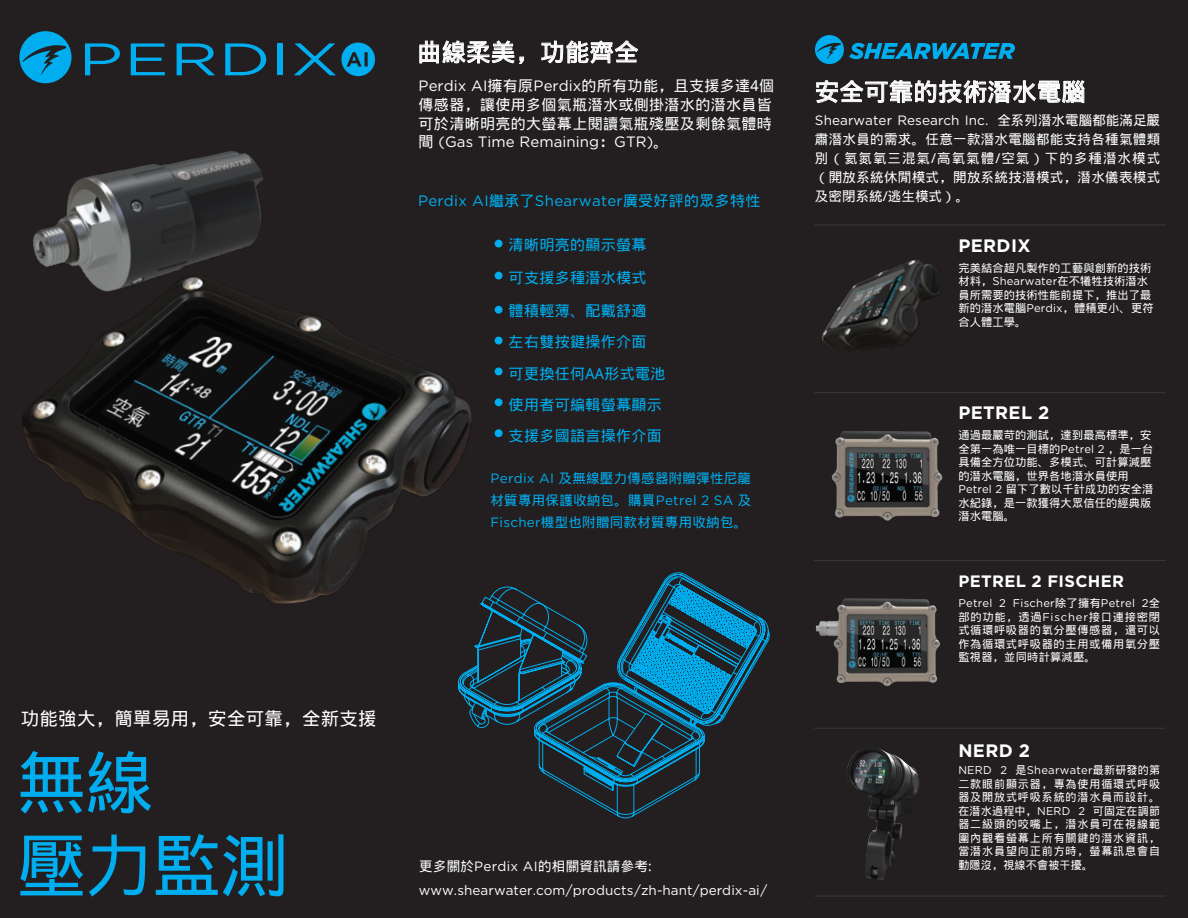
<style>
.page{position:relative;width:1188px;height:918px;background:#231f20}
.page>*{position:absolute;margin:0;border:0;box-sizing:border-box;transform-origin:0 0}
.t1{font:69px/82.9px "Wen Quan Yi Micro Hei";letter-spacing:-.02em;color:#00aeef}
.t2{font:24.15px "Wen Quan Yi Micro Hei";letter-spacing:.02em;color:#fff}
.t3{font:18.45px "Wen Quan Yi Micro Hei";letter-spacing:.02em;color:#fff}
.t4{font:700 18px "Gotham HTF";letter-spacing:.02em;color:#fff}
.t5{font:700 16.5px "Gotham HTF";letter-spacing:.02em;color:#fff}
.t6{font:15px/18.9px "Wen Quan Yi Micro Hei";letter-spacing:.025em;color:#fff}
.t7{font:15px/31.2px "Wen Quan Yi Micro Hei";letter-spacing:.02em;color:#00aeef}
.t8{font:15px "Gotham HTF";letter-spacing:.02em;color:#00aeef}
.t9{font:15px "Gotham HTF";letter-spacing:.005em;color:#fff}
.t10{font:13.5px/18.9px "Wen Quan Yi Micro Hei";letter-spacing:.025em;color:#fff;text-align:justify}
.t11{font:13.5px "Gotham HTF";letter-spacing:.005em;color:#fff}
.t12{font:13.5px/21.9px "Wen Quan Yi Micro Hei";letter-spacing:.02em;color:#00aeef;text-align:justify}
.t13{font:11.25px/13.5px "Wen Quan Yi Micro Hei";letter-spacing:.01em;color:#fff}
.t14{font:11.25px "Gotham HTF";letter-spacing:.02em;color:#fff}
.s1{font-family:"Gotham HTF"}
.s2{font-family:"Wen Quan Yi Micro Hei"}
</style>
<div class="page">
<img style="left:22px;top:240px;width:481px;height:364px">
<img style="left:22px;top:62px;width:286px;height:315px">
<img style="left:814px;top:224px;width:161px;height:126px">
<img style="left:847px;top:748px;width:72px;height:132px">
<img style="left:815px;top:598px;width:125px;height:89px">
<img style="left:831px;top:431px;width:112px;height:90px">
<svg style="left:19px;top:31px;width:53px;height:52px"></svg>
<svg style="left:85px;top:43px;width:35px;height:32px"></svg>
<svg style="left:131px;top:43px;width:34px;height:32px"></svg>
<svg style="left:177px;top:43px;width:38px;height:32px"></svg>
<svg style="left:225px;top:43px;width:41px;height:32px"></svg>
<div style="left:277px;top:43px;width:5px;height:32px;background:#00aeef"></div>
<svg style="left:294px;top:43px;width:81px;height:33px"></svg>
<svg style="left:815px;top:35px;width:200px;height:29px"></svg>
<svg style="left:458px;top:586px;width:76px;height:143px"></svg>
<svg style="left:534px;top:572px;width:236px;height:247px"></svg>
<hr style="left:814px;top:896px;width:352px;height:1px;background:#383838">
<hr style="left:814px;top:728px;width:352px;height:1px;background:#383838">
<hr style="left:814px;top:560px;width:352px;height:1px;background:#383838">
<hr style="left:814px;top:392px;width:352px;height:1px;background:#383838">
<hr style="left:814px;top:225px;width:352px;height:1px;background:#383838">
<div style="left:495px;top:240px;width:8px;height:8px;background:#00aeef;border-radius:50%"></div>
<div style="left:495px;top:272px;width:8px;height:8px;background:#00aeef;border-radius:50%"></div>
<div style="left:495px;top:306px;width:8px;height:8px;background:#00aeef;border-radius:50%"></div>
<div style="left:495px;top:337px;width:8px;height:8px;background:#00aeef;border-radius:50%"></div>
<div style="left:495px;top:368px;width:8px;height:7px;background:#00aeef;border-radius:50%"></div>
<div style="left:495px;top:398px;width:8px;height:8px;background:#00aeef;border-radius:50%"></div>
<div style="left:495px;top:429px;width:8px;height:8px;background:#00aeef;border-radius:50%"></div>
<svg style="left:420px;top:41px;width:104px;height:23px"></svg>
<svg style="left:541px;top:41px;width:97px;height:22px"></svg>
<svg style="left:816px;top:80px;width:269px;height:23px"></svg>
<h3 class="t3" style="left:21px;top:706px;width:357px">功能強大，簡單易用，安全可靠，全新支援</h3>
<h1 class="t1" style="left:17px;top:739px;width:273px">無線<br>壓力監測</h1>
<h2 class="t2" style="left:417px;top:35px;width:223px">曲線柔美，功能齊全</h2>
<h3 class="t6" style="left:419px;top:76px;width:357px"><span class="s1">Perdix AI</span>擁有原<span class="s1">Perdix</span>的所有功能，且支援多達4個傳感器，讓使用多個氣瓶潛水或側掛潛水的潛水員皆可於清晰明亮的大螢幕上閱讀氣瓶殘壓及剩餘氣體時</h3>
<h3 class="t9" style="left:419px;top:134px;width:251px"><span class="s2">間</span> (Gas Time Remaining<span class="s2">：</span>GTR)<span class="s2">。</span></h3>
<h3 class="t8" style="left:418px;top:192px;width:344px">Perdix AI<span class="s2">繼承了</span>Shearwater<span class="s2">廣受好評的眾多特性</span></h3>
<h3 class="t7" style="left:509px;top:228px;width:139px;line-height:32.4px">清晰明亮的顯示螢幕可支援多種潛水模式</h3>
<h3 class="t7" style="left:509px;top:295px;width:158px">體積輕薄、配戴舒適<br>左右雙按鍵操作介面<br>可更換任何AA形式電池使用者可編輯螢幕顯示支援多國語言操作介面</h3>
<p class="t12" style="left:490px;top:467px;width:262px"><span class="s1">Perdix AI</span> 及無線壓力傳感器附贈彈性尼龍材質專用保護收納包。購買<span class="s1">Petrel 2 SA</span> 及<span class="s1">Fischer</span>機型也附贈同款材質專用收納包。</p>
<p class="t10" style="left:419px;top:856px;width:234px">更多關於<span class="s1">Perdix AI</span>的相關資訊請參考:</p>
<p class="t11" style="left:419px;top:882px;width:350px">www.shearwater.com/products/zh-hant/perdix-ai/</p>
<h2 class="t2" style="left:815px;top:75px;width:272px">安全可靠的技術潛水電腦</h2>
<p class="t11" style="left:815px;top:113px;width:347px">Shearwater Research Inc. <span class="s2">全系列潛水電腦都能滿足嚴</span></p>
<p class="t10" style="left:815px;top:129px;width:347px">肅潛水員的需求。任意一款潛水電腦都能支持各種氣體類別（氦氮氧三混氣/高氧氣體/空氣）下的多種潛水模式（開放系統休閒模式，開放系統技潛模式，潛水儀表模式及密閉系統/逃生模式）。</p>
<h3 class="t4" style="left:958px;top:235px;width:74px">PERDIX</h3>
<p class="t13" style="left:958px;top:261px;width:197px">完美結合超凡製作的工藝與創新的技術材料，<span class="s1">Shearwater</span>在不犧牲技術潛水員所需要的技術性能前提下，推出了最新的潛水電腦<span class="s1">Perdix</span>，體積更小、更符合人體工學。</p>
<h3 class="t4" style="left:958px;top:402px;width:93px">PETREL 2</h3>
<p class="t13" style="left:958px;top:428px;width:196px">通過最嚴苛的測試，達到最高標準，安全第一為唯一目標的<span class="s1">Petrel 2</span> ，是一台具備全方位功能、多模式、可計算減壓的潛水電腦，世界各地潛水員使用<br><span class="s1">Petrel 2</span> 留下了數以千計成功的安全潛水紀錄，是一款獲得大眾信任的經典版潛水電腦。</p>
<h3 class="t5" style="left:958px;top:571px;width:167px">PETREL 2 FISCHER</h3>
<p class="t14" style="left:958px;top:597px;width:203px">Petrel 2 Fischer<span class="s2">除了擁有</span>Petrel 2<span class="s2">全</span></p>
<p class="t13" style="left:958px;top:609px;width:203px;text-align:justify">部的功能，透過<span class="s1">Fischer</span>接口連接密閉式循環呼吸器的氧分壓傳感器，還可以作為循環式呼吸器的主用或備用氧分壓監視器，並同時計算減壓。</p>
<h3 class="t4" style="left:958px;top:740px;width:73px">NERD 2</h3>
<p class="t14" style="left:958px;top:764px;width:203px">NERD 2 <span class="s2">是</span>Shearwater<span class="s2">最新研發的第</span></p>
<p class="t13" style="left:958px;top:776px;width:203px;text-align:justify">二款眼前顯示器，專為使用循環式呼吸器及開放式呼吸系統的潛水員而設計。在潛水過程中，<span class="s1">NERD 2</span> 可固定在調節器二級頭的咬嘴上，潛水員可在視線範圍內觀看螢幕上所有關鍵的潛水資訊，當潛水員望向正前方時，螢幕訊息會自動隱沒，視線不會被干擾。</p>
</div>
